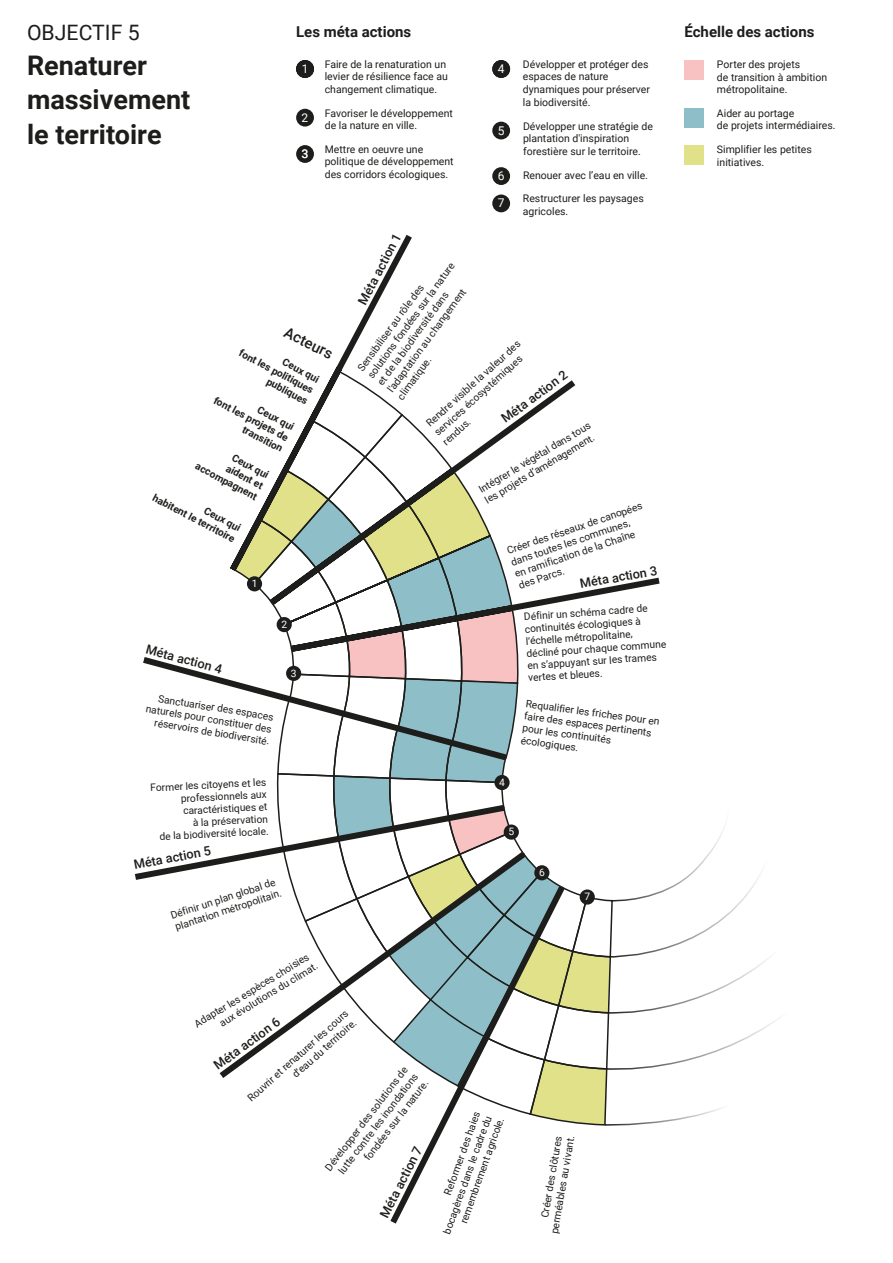
<style>
.page{position:relative;width:893px;height:1263px;background:#fff}
.page>*{position:absolute;margin:0;border:0;box-sizing:border-box;transform-origin:0 0}
.t1{font:700 27px/34.5px "Roboto";color:#1d1d1b}
.t2{font:21.3px "Roboto";color:#1d1d1b}
.t3{font:700 15px "Roboto";color:#1d1d1b}
.t4{font:500 15px "Roboto";color:#1d1d1b}
.t5{font:500 12.75px "Roboto";color:#1d1d1b}
.t6{font:12px "Roboto";color:#fff}
.t7{font:10.5px/12.6px "Roboto";color:#1d1d1b}
.t8{font:10.2px/12.3px "Roboto";color:#1d1d1b}
.t9{font:700 10.2px/12.3px "Roboto";color:#1d1d1b;text-align:right}
.t10{font:10.2px "Roboto";color:#fff}
</style>
<div class="page">
<svg style="left:335px;top:235px;width:77px;height:134px"></svg>
<svg style="left:135px;top:369px;width:643px;height:757px"></svg>
<svg style="left:213px;top:846px;width:319px;height:238px"></svg>
<svg style="left:385px;top:879px;width:185px;height:345px"></svg>
<div style="left:247px;top:576px;width:15px;height:15px;background:#1d1d1b;border-radius:50%"></div>
<div style="left:277px;top:617px;width:15px;height:15px;background:#1d1d1b;border-radius:50%"></div>
<div style="left:286px;top:666px;width:15px;height:15px;background:#1d1d1b;border-radius:50%"></div>
<div style="left:494px;top:775px;width:16px;height:15px;background:#1d1d1b;border-radius:50%"></div>
<div style="left:504px;top:824px;width:15px;height:16px;background:#1d1d1b;border-radius:50%"></div>
<div style="left:534px;top:865px;width:15px;height:15px;background:#1d1d1b;border-radius:50%"></div>
<div style="left:580px;top:889px;width:15px;height:16px;background:#1d1d1b;border-radius:50%"></div>
<div style="left:492px;top:122px;width:18px;height:17px;background:#1d1d1b;border-radius:50%"></div>
<div style="left:492px;top:167px;width:18px;height:18px;background:#1d1d1b;border-radius:50%"></div>
<div style="left:296px;top:109px;width:18px;height:18px;background:#1d1d1b;border-radius:50%"></div>
<div style="left:296px;top:145px;width:18px;height:18px;background:#1d1d1b;border-radius:50%"></div>
<div style="left:492px;top:195px;width:18px;height:17px;background:#1d1d1b;border-radius:50%"></div>
<div style="left:492px;top:60px;width:18px;height:18px;background:#1d1d1b;border-radius:50%"></div>
<div style="left:296px;top:60px;width:18px;height:18px;background:#1d1d1b;border-radius:50%"></div>
<div style="left:684px;top:60px;width:19px;height:19px;background:#f8c2c2"></div>
<div style="left:684px;top:145px;width:19px;height:20px;background:#e1e18a"></div>
<div style="left:684px;top:109px;width:19px;height:19px;background:#8ebfc8"></div>
<h2 class="t2" style="left:27px;top:18px;width:114px">OBJECTIF 5</h2>
<h1 class="t1" style="left:27px;top:47px;width:165px">Renaturer massivement le territoire</h1>
<h3 class="t3" style="left:296px;top:21px;width:117px">Les méta actions</h3>
<p class="t7" style="left:325px;top:57px;width:125px">Faire de la renaturation un levier de résilience face au changement climatique.</p>
<p class="t7" style="left:325px;top:106px;width:130px">Favoriser le développement de la nature en ville.</p>
<p class="t7" style="left:325px;top:142px;width:130px">Mettre en oeuvre une politique de développement des corridors écologiques.</p>
<p class="t6" style="left:302px;top:60px;width:8px">1</p>
<p class="t6" style="left:498px;top:60px;width:8px">4</p>
<p class="t6" style="left:302px;top:109px;width:8px">2</p>
<p class="t6" style="left:498px;top:122px;width:8px">5</p>
<p class="t6" style="left:498px;top:167px;width:8px">6</p>
<p class="t6" style="left:302px;top:146px;width:8px">3</p>
<p class="t7" style="left:523px;top:57px;width:129px">Développer et protéger des espaces de nature dynamiques pour préserver la biodiversité.</p>
<p class="t7" style="left:523px;top:119px;width:131px">Développer une stratégie de plantation d'inspiration forestière sur le territoire.</p>
<p class="t7" style="left:523px;top:168px;width:127px">Renouer avec l’eau en ville.</p>
<p class="t6" style="left:498px;top:195px;width:8px">7</p>
<p class="t7" style="left:523px;top:192px;width:122px">Restructurer les paysages agricoles.</p>
<h3 class="t4" style="left:290px;top:322px;width:54px;rotate:26deg">Acteurs</h3>
<p class="t9" style="left:249px;top:335px;width:84px;rotate:28deg">Ceux qui<br>font les politiques publiques</p>
<p class="t9" style="left:223px;top:383px;width:85px;rotate:28deg">Ceux qui<br>font les projets de transition</p>
<p class="t9" style="left:236px;top:451px;width:41px;rotate:28deg">Ceux qui</p>
<p class="t9" style="left:199px;top:459px;width:70px;rotate:28deg">accompagnent</p>
<p class="t9" style="left:230px;top:462px;width:42px;rotate:28deg">aident et</p>
<p class="t9" style="left:163px;top:480px;width:93px;rotate:28deg">Ceux qui<br>habitent le territoire</p>
<p class="t10" style="left:252px;top:576px;width:7px">1</p>
<p class="t5" style="left:149px;top:640px;width:80px;rotate:15deg">Méta action 4</p>
<p class="t8" style="left:149px;top:690px;width:129px;text-align:right;rotate:9deg">Sanctuariser des espaces naturels pour constituer des réservoirs de biodiversité.</p>
<p class="t10" style="left:281px;top:617px;width:7px">2</p>
<p class="t10" style="left:291px;top:666px;width:7px">3</p>
<p class="t5" style="left:353px;top:299px;width:80px;rotate:-62deg">Méta action 1</p>
<p class="t8" style="left:355px;top:366px;width:142px;rotate:-54deg">Sensibiliser au rôle des solutions fondées sur la nature et de la biodiversité dans l'adaptation au changement climatique.</p>
<p class="t8" style="left:423px;top:420px;width:124px;rotate:-42deg">Rendre visible la valeur des services écosystémiques rendus.</p>
<p class="t5" style="left:497px;top:412px;width:80px;rotate:-36deg">Méta action 2</p>
<p class="t8" style="left:476px;top:485px;width:130px;rotate:-31deg">Intégrer le végétal dans tous les projets d’aménagement.</p>
<p class="t8" style="left:505px;top:545px;width:144px;rotate:-19deg">Créer des réseaux de canopées dans toutes les communes,<br>en ramification de la Chaîne des Parcs.</p>
<p class="t8" style="left:524px;top:610px;width:141px;rotate:-4deg">Définir un schéma cadre de continuités écologiques à l’échelle métropolitaine, décliné pour chaque commune en s’appuyant sur les trames vertes et bleues.</p>
<p class="t8" style="left:527px;top:697px;width:136px;rotate:8deg">Requalifier les friches pour en faire des espaces pertinents pour les continuités écologiques.</p>
<p class="t5" style="left:578px;top:575px;width:80px;rotate:-10deg">Méta action 3</p>
<p class="t8" style="left:150px;top:781px;width:117px;text-align:right;rotate:-3deg">Former les citoyens et les professionnels aux caractéristiques et<br>à la préservation<br>de la biodiversité locale.</p>
<p class="t8" style="left:169px;top:909px;width:114px;rotate:-18deg">Définir un plan global de plantation métropolitain.</p>
<p class="t8" style="left:192px;top:1019px;width:136px;text-align:right;rotate:-31deg">Adapter les espèces choisies aux évolutions du climat.</p>
<p class="t5" style="left:132px;top:856px;width:80px;rotate:-11deg">Méta action 5</p>
<p class="t8" style="left:245px;top:1094px;width:133px;text-align:right;rotate:-42deg">Rouvrir et renaturer les cours d’eau du territoire.</p>
<p class="t5" style="left:210px;top:1059px;width:80px;rotate:-36deg">Méta action 6</p>
<p class="t8" style="left:322px;top:1165px;width:132px;text-align:right;rotate:-52deg">Développer des solutions de lutte contre les inondations fondées sur la nature.</p>
<p class="t5" style="left:375px;top:1213px;width:80px;rotate:-63deg">Méta action 7</p>
<p class="t10" style="left:499px;top:775px;width:7px">4</p>
<p class="t10" style="left:508px;top:824px;width:7px">5</p>
<p class="t8" style="left:428px;top:1227px;width:129px;text-align:right;rotate:-70deg">Reformer des haies bocagères dans le cadre du remembrement agricole.</p>
<p class="t10" style="left:539px;top:865px;width:7px">6</p>
<p class="t10" style="left:584px;top:889px;width:7px">7</p>
<p class="t8" style="left:535px;top:1230px;width:101px;text-align:right;rotate:-80deg">Créer des clôtures perméables au vivant.</p>
<h3 class="t3" style="left:684px;top:21px;width:132px">Échelle des actions</h3>
<p class="t7" style="left:717px;top:58px;width:112px">Porter des projets<br>de transition à ambition métropolitaine.</p>
<p class="t7" style="left:717px;top:106px;width:120px">Aider au portage<br>de projets intermédiaires.</p>
<p class="t7" style="left:717px;top:143px;width:96px">Simplifier les petites initiatives.</p>
</div>
